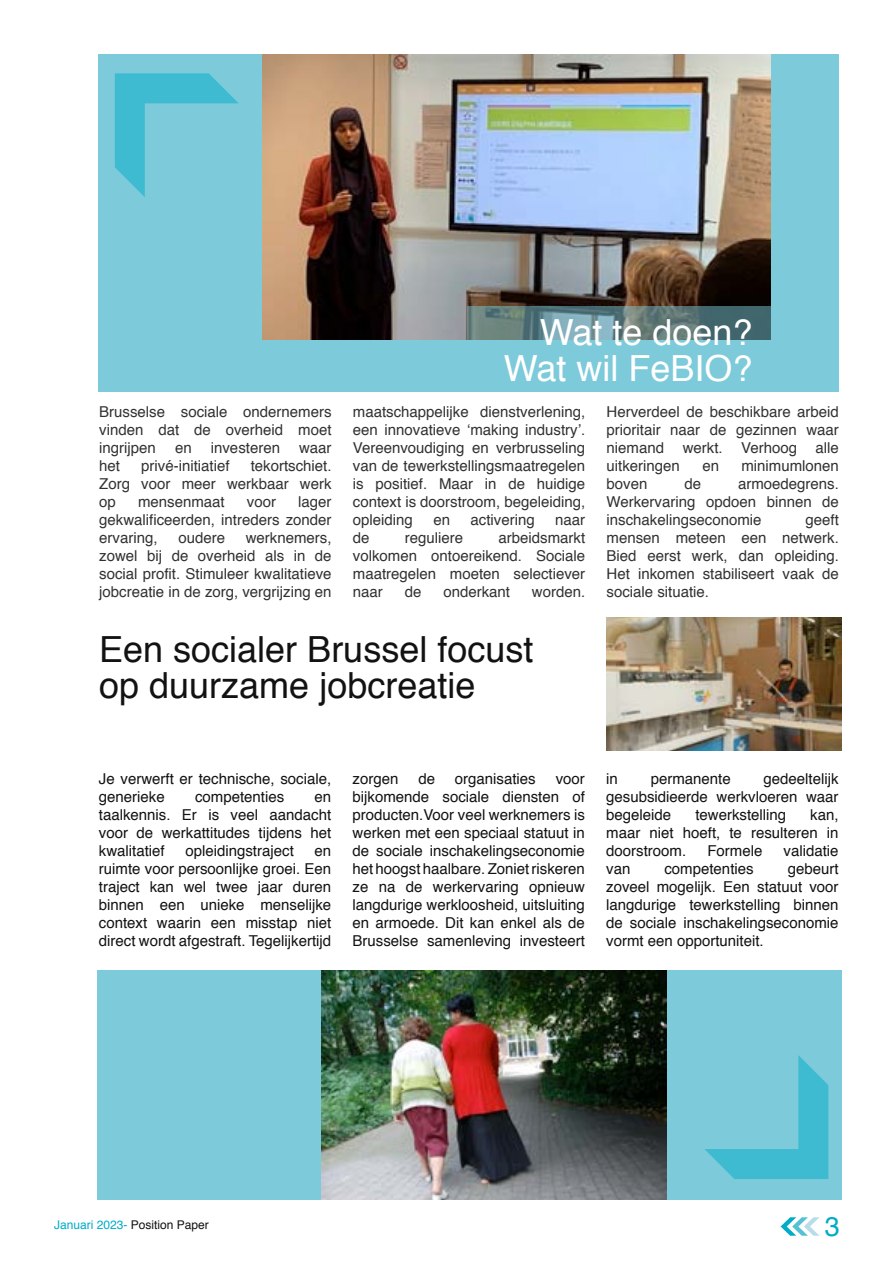
<style>
.page{position:relative;width:893px;height:1263px;background:#fff}
.page>*{position:absolute;margin:0;border:0;box-sizing:border-box;transform-origin:0 0}
.t1{font:36px/36px "Helvetica";color:#121212}
.t2{font:36px/36px "Helvetica";color:#fff;text-align:right}
.t3{font:27px "Helvetica";color:#00acc8}
.t4{font:15px/18px "Helvetica";color:#303231;text-align:justify}
.t5{font:15px/18px "Helvetica";color:#121212;text-align:justify}
.t6{font:12px "Helvetica";color:#121212}
.s1{color:#00acc8}
</style>
<div class="page">
<svg style="left:780px;top:1217px;width:39px;height:19px"></svg>
<div style="left:99px;top:54px;width:740px;height:337px;background:#7ccada"></div>
<img style="left:263px;top:54px;width:507px;height:285px">
<div style="left:98px;top:970px;width:744px;height:229px;background:#7ccada"></div>
<img style="left:322px;top:970px;width:344px;height:229px">
<svg style="left:115px;top:73px;width:124px;height:124px"></svg>
<svg style="left:704px;top:1055px;width:124px;height:124px"></svg>
<svg style="left:467px;top:306px;width:303px;height:34px"></svg>
<img style="left:606px;top:618px;width:235px;height:132px">
<p class="t4" style="left:99px;top:404px;width:234px">Brusselse sociale ondernemers vinden dat de overheid moet ingrijpen</p>
<p class="t4" style="left:175px;top:440px;width:18px">en</p>
<p class="t4" style="left:211px;top:440px;width:71px">investeren</p>
<p class="t4" style="left:299px;top:440px;width:34px">waar</p>
<p class="t4" style="left:99px;top:458px;width:22px">het</p>
<p class="t4" style="left:141px;top:458px;width:90px">privé-initiatief</p>
<p class="t4" style="left:99px;top:458px;width:234px;text-indent:152px">tekortschiet.<br>Zorg voor meer werkbaar werk op</p>
<p class="t4" style="left:99px;top:494px;width:234px;text-indent:199px">lager gekwalificeerden, intreders zonder ervaring,</p>
<p class="t4" style="left:138px;top:494px;width:88px">mensenmaat</p>
<p class="t4" style="left:247px;top:494px;width:31px">voor</p>
<p class="t4" style="left:178px;top:530px;width:48px">oudere</p>
<p class="t4" style="left:99px;top:530px;width:234px;text-indent:147px">werknemers, zowel bij de overheid als in de social profit. Stimuleer kwalitatieve jobcreatie in de zorg, vergrijzing en</p>
<h1 class="t2" style="left:504px;top:316px;width:250px">Wat te doen?<br>Wat wil FeBIO?</h1>
<p class="t4" style="left:353px;top:404px;width:234px">maatschappelijke dienstverlening, een innovatieve ‘making industry’.<br>Vereenvoudiging en verbrusseling van de tewerkstellingsmaatregelen is positief. Maar in de huidige context is doorstroom, begeleiding, opleiding</p>
<p class="t4" style="left:433px;top:512px;width:18px">en</p>
<p class="t4" style="left:471px;top:512px;width:66px">activering</p>
<p class="t4" style="left:555px;top:512px;width:32px">naar</p>
<p class="t4" style="left:353px;top:530px;width:234px;text-indent:146px">arbeidsmarkt volkomen ontoereikend. Sociale maatregelen moeten selectiever naar</p>
<p class="t4" style="left:353px;top:530px;width:18px">de</p>
<p class="t4" style="left:405px;top:530px;width:60px">reguliere</p>
<p class="t4" style="left:405px;top:584px;width:18px">de</p>
<p class="t4" style="left:443px;top:584px;width:68px">onderkant</p>
<p class="t4" style="left:532px;top:584px;width:55px">worden.</p>
<p class="t4" style="left:607px;top:404px;width:234px">Herverdeel de beschikbare arbeid prioritair naar de gezinnen waar niemand werkt. Verhoog alle uitkeringen</p>
<p class="t4" style="left:702px;top:458px;width:18px">en</p>
<p class="t4" style="left:741px;top:458px;width:99px">minimumlonen</p>
<p class="t4" style="left:607px;top:476px;width:234px;text-indent:131px">armoedegrens.<br>Werkervaring opdoen binnen de inschakelingseconomie</p>
<p class="t4" style="left:607px;top:476px;width:42px">boven</p>
<p class="t4" style="left:684px;top:476px;width:18px">de</p>
<p class="t4" style="left:607px;top:512px;width:234px;text-indent:199px">geeft mensen meteen een netwerk.<br>Bied eerst werk, dan opleiding.<br>Het inkomen stabiliseert vaak de sociale situatie.</p>
<h1 class="t1" style="left:99px;top:632px;width:436px">Een socialer Brussel focust op duurzame jobcreatie</h1>
<p class="t5" style="left:99px;top:770px;width:234px">Je verwerft er technische, sociale, generieke</p>
<p class="t5" style="left:195px;top:788px;width:91px">competenties</p>
<p class="t5" style="left:99px;top:788px;width:234px;text-indent:216px">en taalkennis. Er is veel aandacht voor de werkattitudes tijdens het kwalitatief</p>
<p class="t5" style="left:185px;top:842px;width:110px">opleidingstraject</p>
<p class="t5" style="left:99px;top:842px;width:234px;text-indent:216px">en ruimte voor persoonlijke groei. Een traject kan wel twee jaar duren binnen een unieke menselijke context waarin een misstap niet direct wordt afgestraft. Tegelijkertijd</p>
<p class="t5" style="left:353px;top:770px;width:47px">zorgen</p>
<p class="t5" style="left:418px;top:770px;width:18px">de</p>
<p class="t5" style="left:455px;top:770px;width:82px">organisaties</p>
<p class="t5" style="left:606px;top:770px;width:234px;text-indent:157px">gedeeltelijk gesubsidieerde werkvloeren waar begeleide</p>
<p class="t5" style="left:353px;top:770px;width:234px;text-indent:203px">voor bijkomende sociale diensten of producten.Voor veel werknemers is werken met een speciaal statuut in de sociale inschakelingseconomie het hoogst haalbare. Zoniet riskeren ze na de werkervaring opnieuw langdurige werkloosheid, uitsluiting en armoede. Dit kan enkel als de Brusselse samenleving investeert</p>
<p class="t5" style="left:606px;top:770px;width:13px">in</p>
<p class="t5" style="left:651px;top:770px;width:82px">permanente</p>
<p class="t5" style="left:606px;top:806px;width:234px;text-indent:204px">kan, maar niet hoeft, te resulteren in doorstroom.</p>
<p class="t5" style="left:695px;top:806px;width:92px">tewerkstelling</p>
<p class="t5" style="left:707px;top:842px;width:57px">Formele</p>
<p class="t5" style="left:784px;top:842px;width:57px">validatie</p>
<p class="t5" style="left:606px;top:860px;width:234px;text-indent:182px">gebeurt zoveel mogelijk. Een statuut voor langdurige tewerkstelling binnen de sociale inschakelingseconomie vormt een opportuniteit.</p>
<p class="t5" style="left:606px;top:860px;width:26px">van</p>
<p class="t5" style="left:664px;top:860px;width:91px">competenties</p>
<p class="t6" style="left:54px;top:1216px;width:156px"><span class="s1">Januari 2023-</span> Position Paper</p>
<h2 class="t3" style="left:825px;top:1205px;width:17px">3</h2>
</div>
